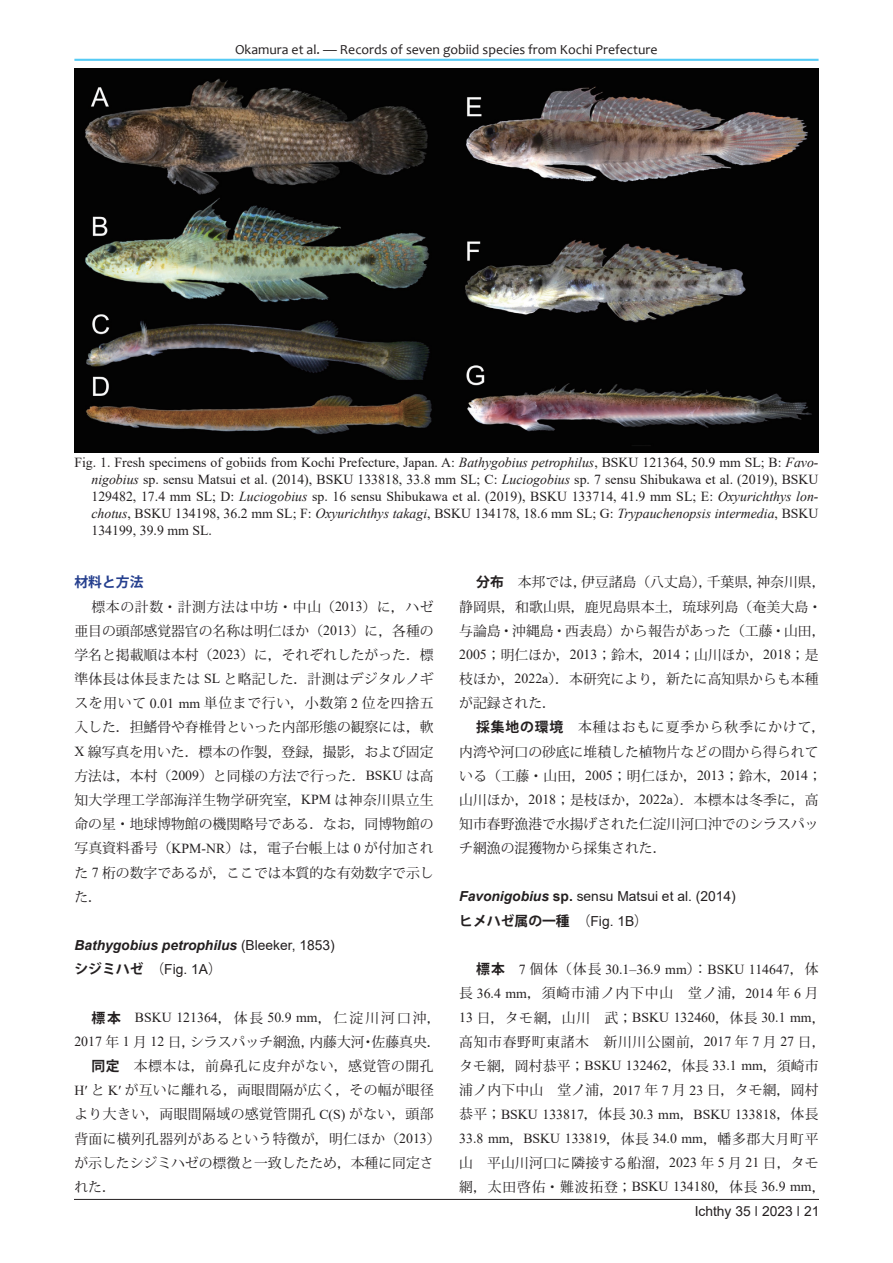
<style>
.page{position:relative;width:893px;height:1263px;background:#fff}
.page>*{position:absolute;margin:0;border:0;box-sizing:border-box;transform-origin:0 0}
.t1{font:13.8px/24.2px "Koz Min Pro";letter-spacing:.005em;color:#231f20}
.t2{font:13.8px/17px "Times New Roman";color:#231f20;text-align:right}
.t3{font:13.8px/24.2px "Koz Min Pro";letter-spacing:.025em;color:#231f20}
.t4{font:13.8px "Arial";color:#231f20}
.t5{font:13.8px "Candara";color:#231f20}
.t6{font:italic 700 13.8px "Arial";color:#231f20}
.t7{font:700 13.8px "Koz Go Pr 6 N";color:#231f20}
.t8{font:700 13.8px "Koz Go Pr 6 N";color:#253f8e}
.s1{font-style:italic}
.s2{font-family:"Times New Roman"}
.s3{font-weight:400;font-style:normal}
.s4{font-family:"Koz Go Pr 6 N";font-weight:700}
.s5{font-family:"Koz Go Pr 6 N"}
.s6{font-weight:700;font-style:italic}
.s7{font-weight:700}
.s8{font-weight:400}
.s9{font-family:"Arial";font-weight:400}
.s10{font-family:"Koz Min Pro"}
</style>
<div class="page">
<hr style="left:74px;top:59px;width:745px;height:2px;background:#56cbf5">
<hr style="left:74px;top:1199px;width:745px;height:1px;background:#231f20">
<img style="left:74px;top:68px;width:745px;height:384px">
<p class="t5" style="left:235px;top:41px;width:424px">Okamura et al. — Records of seven gobiid species from Kochi Prefecture</p>
<p class="t2" style="left:91px;top:453px;width:729px;text-align:justify;text-indent:-17px">Fig. 1. Fresh specimens of gobiids from Kochi Prefecture, Japan. A: <span class="s1">Bathygobius petrophilus</span>, BSKU 121364, 50.9 mm SL; B: <span class="s1">Favo&shy;nigobius</span> sp. sensu Matsui et al. (2014), BSKU 133818, 33.8 mm SL; C: <span class="s1">Luciogobius</span> sp. 7 sensu Shibukawa et al. (2019), BSKU 129482, 17.4 mm SL; D: <span class="s1">Luciogobius</span> sp. 16 sensu Shibukawa et al. (2019), BSKU 133714, 41.9 mm SL; E: <span class="s1">Oxyurichthys lon&shy;chotus</span>, BSKU 134198, 36.2 mm SL; F: <span class="s1">Oxyurichthys takagi</span>, BSKU 134178, 18.6 mm SL; G: <span class="s1">Trypauchenopsis intermedia</span>, BSKU 134199, 39.9 mm SL.</p>
<p class="t8" style="left:74px;top:574px;width:71px">材料と方法</p>
<p class="t1" style="left:74px;top:594px;width:361px;text-align:justify;text-indent:17px">標本の計数・計測方法は中坊・中山（<span class="s2">2013</span>）に，ハゼ亜目の頭部感覚器官の名称は明仁ほか（<span class="s2">2013</span>）に，各種の学名と掲載順は本村（<span class="s2">2023</span>）に，それぞれしたがった．標準体長は体長または <span class="s2">SL</span> と略記した．計測はデジタルノギスを用いて <span class="s2">0.01 mm</span> 単位まで行い，小数第 <span class="s2">2</span> 位を四捨五入した．担鰭骨や脊椎骨といった内部形態の観察には，軟<span class="s2">X</span> 線写真を用いた．標本の作製，登録，撮影，および固定方法は，本村（<span class="s2">2009</span>）と同様の方法で行った．<span class="s2">BSKU</span> は高知大学理工学部海洋生物学研究室，<span class="s2">KPM</span> は神奈川県立生命の星・地球博物館の機関略号である．なお，同博物館の写真資料番号（<span class="s2">KPM-NR</span>）は，電子台帳上は <span class="s2">0</span> が付加された <span class="s2">7</span> 桁の数字であるが，ここでは本質的な有効数字で示した．</p>
<p class="t6" style="left:74px;top:936px;width:262px">Bathygobius petrophilus <span class="s3">(Bleeker, 1853)</span></p>
<p class="t4" style="left:74px;top:960px;width:149px"><span class="s4">シジミハゼ</span><span class="s5">　（</span>Fig. 1A<span class="s5">）</span></p>
<p class="t1" style="left:74px;top:1004px;width:368px;line-height:24.9px;text-align:right"><span class="s4">標本</span> <span class="s2">BSKU 121364</span>，体長 <span class="s2">50.9 mm</span>，仁淀川河口沖，<br><span class="s2">2017</span> 年 <span class="s2">1</span> 月 <span class="s2">12</span> 日，シラスパッチ網漁，内藤大河・佐藤真央．</p>
<p class="t3" style="left:74px;top:1053px;width:368px;text-indent:17px"><span class="s4">同定</span>　本標本は，前鼻孔に皮弁がない，感覚管の開孔<br><span class="s2">H′</span> と <span class="s2">K′</span> が互いに離れる，両眼間隔が広く，その幅が眼径より大きい，両眼間隔域の感覚管開孔 <span class="s2">C(S)</span> がない，頭部背面に横列孔器列があるという特徴が，明仁ほか（<span class="s2">2013</span>）が示したシジミハゼの標徴と一致したため，本種に同定された．</p>
<p class="t1" style="left:459px;top:570px;width:368px;text-indent:17px"><span class="s4">分布</span>　本邦では，伊豆諸島（八丈島），千葉県，神奈川県，静岡県，和歌山県，鹿児島県本土，琉球列島（奄美大島・与論島・沖縄島・西表島）から報告があった（工藤・山田，<br><span class="s2">2005</span>；明仁ほか，<span class="s2">2013</span>；鈴木，<span class="s2">2014</span>；山川ほか，<span class="s2">2018</span>；是枝ほか，<span class="s2">2022a</span>）．本研究により，新たに高知県からも本種が記録された．</p>
<p class="t1" style="left:459px;top:715px;width:368px;text-indent:17px"><span class="s4">採集地の環境</span>　本種はおもに夏季から秋季にかけて，内湾や河口の砂底に堆積した植物片などの間から得られている（工藤・山田，<span class="s2">2005</span>；明仁ほか，<span class="s2">2013</span>；鈴木，<span class="s2">2014</span>；山川ほか，<span class="s2">2018</span>；是枝ほか，<span class="s2">2022a</span>）．本標本は冬季に，高知市春野漁港で水揚げされた仁淀川河口沖でのシラスパッチ網漁の混獲物から採集された．</p>
<p class="t4" style="left:459px;top:887px;width:278px"><span class="s6">Favonigobius</span> <span class="s7">sp.</span> sensu Matsui et al. (2014)</p>
<p class="t7" style="left:459px;top:913px;width:190px">ヒメハゼ属の一種<span class="s8">　（</span><span class="s9">Fig. 1B</span><span class="s8">）</span></p>
<p class="t2" style="left:459px;top:956px;width:361px;line-height:24.9px"><span class="s4">標本</span> 7 <span class="s10">個体（体長</span> 30.1–36.9 mm<span class="s10">）：</span>BSKU 114647<span class="s10">，体長</span> 36.4 mm<span class="s10">，須崎市浦ノ内下中山　堂ノ浦，</span>2014 <span class="s10">年</span> 6 <span class="s10">月</span></p>
<p class="t1" style="left:459px;top:1004px;width:368px"><span class="s2">13</span> 日，タモ網，山川　武；<span class="s2">BSKU 132460</span>，体長 <span class="s2">30.1 mm</span>，高知市春野町東諸木　新川川公園前，<span class="s2">2017</span> 年 <span class="s2">7</span> 月 <span class="s2">27</span> 日，タモ網，岡村恭平；<span class="s2">BSKU 132462</span>，体長 <span class="s2">33.1 mm</span>，須崎市浦ノ内下中山　堂ノ浦，<span class="s2">2017</span> 年 <span class="s2">7</span> 月 <span class="s2">23</span> 日，タモ網，岡村恭平；<span class="s2">BSKU 133817</span>，体長 <span class="s2">30.3 mm</span>，<span class="s2">BSKU 133818</span>，体長<span class="s2">33.8 mm</span>，<span class="s2">BSKU 133819</span>，体長 <span class="s2">34.0 mm</span>，幡多郡大月町平山　平山川河口に隣接する船溜，<span class="s2">2023</span> 年 <span class="s2">5</span> 月 <span class="s2">21</span> 日，タモ網，太田啓佑・難波拓登；<span class="s2">BSKU 134180</span>，体長 <span class="s2">36.9 mm</span>，</p>
<p class="t4" style="left:695px;top:1202px;width:126px">Ichthy 35 2023 21</p>
</div>
